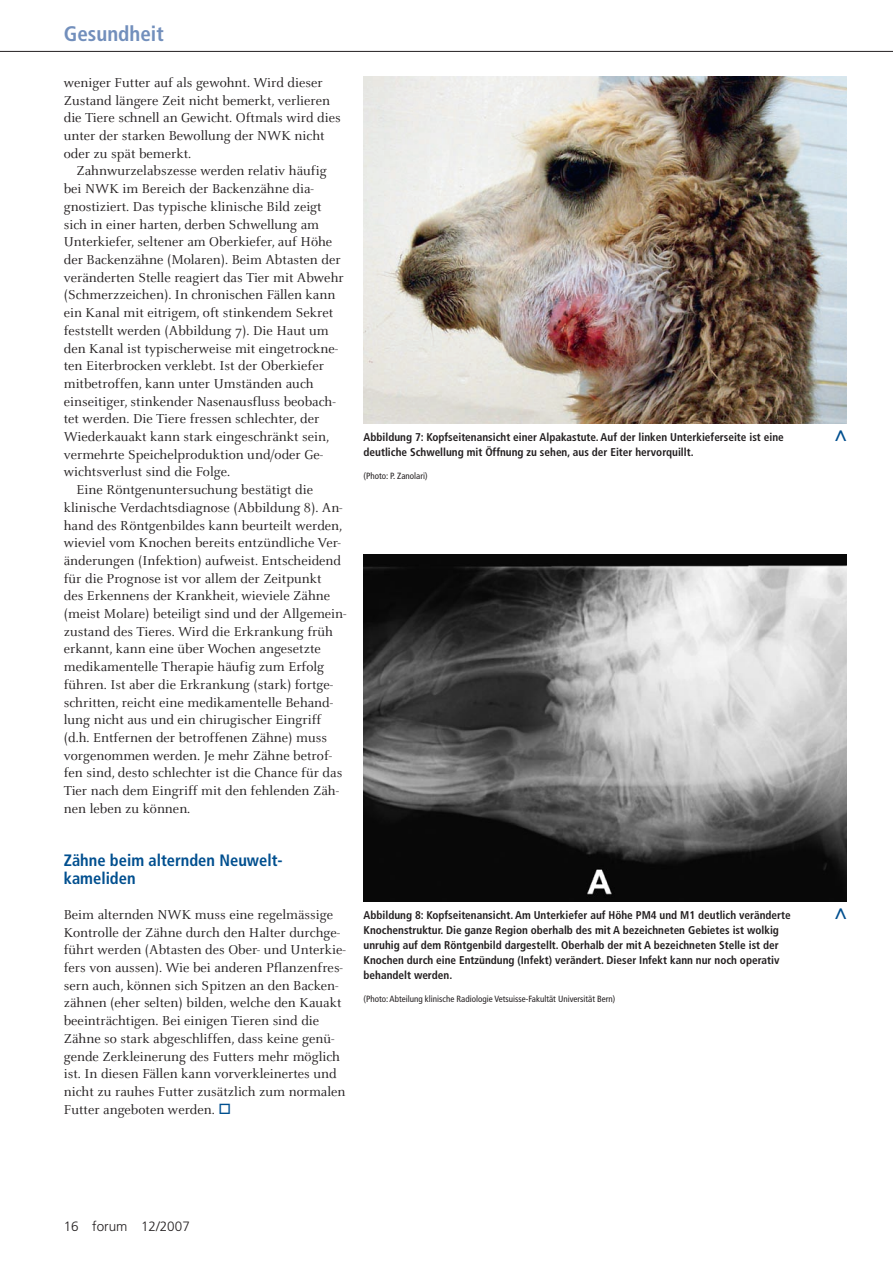
<style>
.page{position:relative;width:893px;height:1263px;background:#fff}
.page>*{position:absolute;margin:0;border:0;box-sizing:border-box;transform-origin:0 0}
.t1{font:700 condensed 21px "Frutiger";color:#728fbc}
.t2{font:700 condensed 21px "Frutiger";color:#004f8f}
.t3{font:700 condensed 16.5px/17.7px "Frutiger";color:#004f8f}
.t4{font:14.25px/17.7px "Celeste";color:#231f20}
.t5{font:300 13.5px "Frutiger";color:#231f20}
.t6{font:700 condensed 11.25px/15px "Frutiger";color:#231f20}
.t7{font:condensed 9px "Frutiger";color:#231f20}
.s1{color:#004f8f}
</style>
<div class="page">
<hr style="left:0;top:51px;width:893px;height:1px;background:#231f20">
<img style="left:364px;top:77px;width:482px;height:346px">
<img style="left:364px;top:554px;width:482px;height:347px">
<h1 class="t1" style="left:64px;top:22px;width:101px">Gesundheit</h1>
<p class="t4" style="left:64px;top:74px;width:278px">weniger Futter auf als gewohnt. Wird dieser Zustand längere Zeit nicht bemerkt, verlieren die Tiere schnell an Gewicht. Oftmals wird dies unter der starken Bewollung der NWK nicht oder zu spät bemerkt.</p>
<p class="t4" style="left:77px;top:163px;width:252px">Zahnwurzelabszesse werden relativ häufig</p>
<p class="t4" style="left:64px;top:180px;width:252px">bei NWK im Bereich der Backenzähne dia-</p>
<p class="t4" style="left:64px;top:198px;width:259px">gnostiziert. Das typische klinische Bild zeigt</p>
<p class="t4" style="left:64px;top:216px;width:257px">sich in einer harten, derben Schwellung am</p>
<p class="t4" style="left:64px;top:233px;width:270px">Unterkiefer, seltener am Oberkiefer, auf Höhe</p>
<p class="t4" style="left:64px;top:251px;width:278px">der Backenzähne (Molaren). Beim Abtasten der</p>
<p class="t4" style="left:64px;top:269px;width:281px">veränderten Stelle reagiert das Tier mit Abwehr</p>
<p class="t4" style="left:64px;top:286px;width:273px">(Schmerzzeichen). In chronischen Fällen kann</p>
<p class="t4" style="left:64px;top:304px;width:271px">ein Kanal mit eitrigem, oft stinkendem Sekret</p>
<p class="t4" style="left:64px;top:322px;width:266px">feststellt werden (Abbildung 7). Die Haut um</p>
<p class="t4" style="left:64px;top:340px;width:276px">den Kanal ist typischerweise mit eingetrockne-</p>
<p class="t4" style="left:64px;top:357px;width:262px">ten Eiterbrocken verklebt. Ist der Oberkiefer</p>
<p class="t4" style="left:64px;top:375px;width:251px">mitbetroffen, kann unter Umständen auch</p>
<p class="t4" style="left:64px;top:393px;width:273px">einseitiger, stinkender Nasenausfluss beobach-</p>
<p class="t4" style="left:64px;top:410px;width:257px">tet werden. Die Tiere fressen schlechter, der</p>
<p class="t4" style="left:64px;top:428px;width:267px">Wiederkauakt kann stark eingeschränkt sein,</p>
<p class="t4" style="left:64px;top:446px;width:261px">vermehrte Speichelproduktion und/oder Ge-</p>
<p class="t4" style="left:64px;top:463px;width:168px">wichtsverlust sind die Folge.</p>
<p class="t4" style="left:77px;top:481px;width:238px">Eine Röntgenuntersuchung bestätigt die</p>
<p class="t4" style="left:64px;top:499px;width:280px">klinische Verdachtsdiagnose (Abbildung 8). An-</p>
<p class="t4" style="left:64px;top:517px;width:280px">hand des Röntgenbildes kann beurteilt werden,</p>
<p class="t4" style="left:64px;top:534px;width:279px">wieviel vom Knochen bereits entzündliche Ver-</p>
<p class="t4" style="left:64px;top:552px;width:279px">änderungen (Infektion) aufweist. Entscheidend</p>
<p class="t4" style="left:64px;top:570px;width:259px">für die Prognose ist vor allem der Zeitpunkt</p>
<p class="t4" style="left:64px;top:587px;width:268px">des Erkennens der Krankheit, wieviele Zähne</p>
<p class="t4" style="left:64px;top:605px;width:284px">(meist Molare) beteiligt sind und der Allgemein-</p>
<p class="t4" style="left:64px;top:623px;width:271px">zustand des Tieres. Wird die Erkrankung früh</p>
<p class="t4" style="left:64px;top:640px;width:259px">erkannt, kann eine über Wochen angesetzte</p>
<p class="t4" style="left:64px;top:658px;width:262px">medikamentelle Therapie häufig zum Erfolg</p>
<p class="t4" style="left:64px;top:676px;width:271px">führen. Ist aber die Erkrankung (stark) fortge-</p>
<p class="t4" style="left:64px;top:694px;width:271px">schritten, reicht eine medikamentelle Behand-</p>
<p class="t4" style="left:64px;top:711px;width:259px">lung nicht aus und ein chirugischer Eingriff</p>
<p class="t4" style="left:64px;top:729px;width:265px">(d.h. Entfernen der betroffenen Zähne) muss</p>
<p class="t4" style="left:64px;top:747px;width:270px">vorgenommen werden. Je mehr Zähne betrof-</p>
<p class="t4" style="left:64px;top:764px;width:280px">fen sind, desto schlechter ist die Chance für das</p>
<p class="t4" style="left:64px;top:782px;width:277px">Tier nach dem Eingriff mit den fehlenden Zäh-</p>
<p class="t4" style="left:64px;top:800px;width:128px">nen leben zu können.</p>
<p class="t6" style="left:364px;top:429px;width:422px">Abbildung 7: Kopfseitenansicht einer Alpakastute. Auf der linken Unterkieferseite ist eine deutliche Schwellung mit Öffnung zu sehen, aus der Eiter hervorquillt.</p>
<p class="t7" style="left:364px;top:470px;width:65px">(Photo: P. Zanolari)</p>
<p class="t3" style="left:64px;top:851px;width:219px">Zähne beim alternden Neuwelt&shy;kameliden</p>
<p class="t4" style="left:64px;top:906px;width:283px">Beim alternden NWK muss eine regelmässige Kontrolle der Zähne durch den Halter durchge&shy;führt werden (Abtasten des Ober- und Unterkie&shy;fers von aussen). Wie bei anderen Pflanzenfres&shy;sern auch, können sich Spitzen an den Backen&shy;zähnen (eher selten) bilden, welche den Kauakt beeinträchtigen. Bei einigen Tieren sind die Zähne so stark abgeschliffen, dass keine genü&shy;gende Zerkleinerung des Futters mehr möglich ist. In diesen Fällen kann vorverkleinertes und nicht zu rauhes Futter zusätzlich zum normalen Futter angeboten werden. <span class="s1">□</span></p>
<p class="t6" style="left:364px;top:907px;width:429px">Abbildung 8: Kopfseitenansicht. Am Unterkiefer auf Höhe PM4 und M1 deutlich veränderte Knochenstruktur. Die ganze Region oberhalb des mit A bezeichneten Gebietes ist wolkig unruhig auf dem Röntgenbild dargestellt. Oberhalb der mit A bezeichneten Stelle ist der Knochen durch eine Entzündung (Infekt) verändert. Dieser Infekt kann nur noch operativ behandelt werden.</p>
<p class="t7" style="left:364px;top:993px;width:253px">(Photo: Abteilung klinische Radiologie Vetsuisse-Fakultät Universität Bern)</p>
<p class="t5" style="left:64px;top:1218px;width:128px">16 forum 12/2007</p>
<h1 class="t2" style="left:826px;top:441px;width:14px;rotate:-90deg">&gt;</h1>
<h1 class="t2" style="left:826px;top:920px;width:14px;rotate:-90deg">&gt;</h1>
</div>
